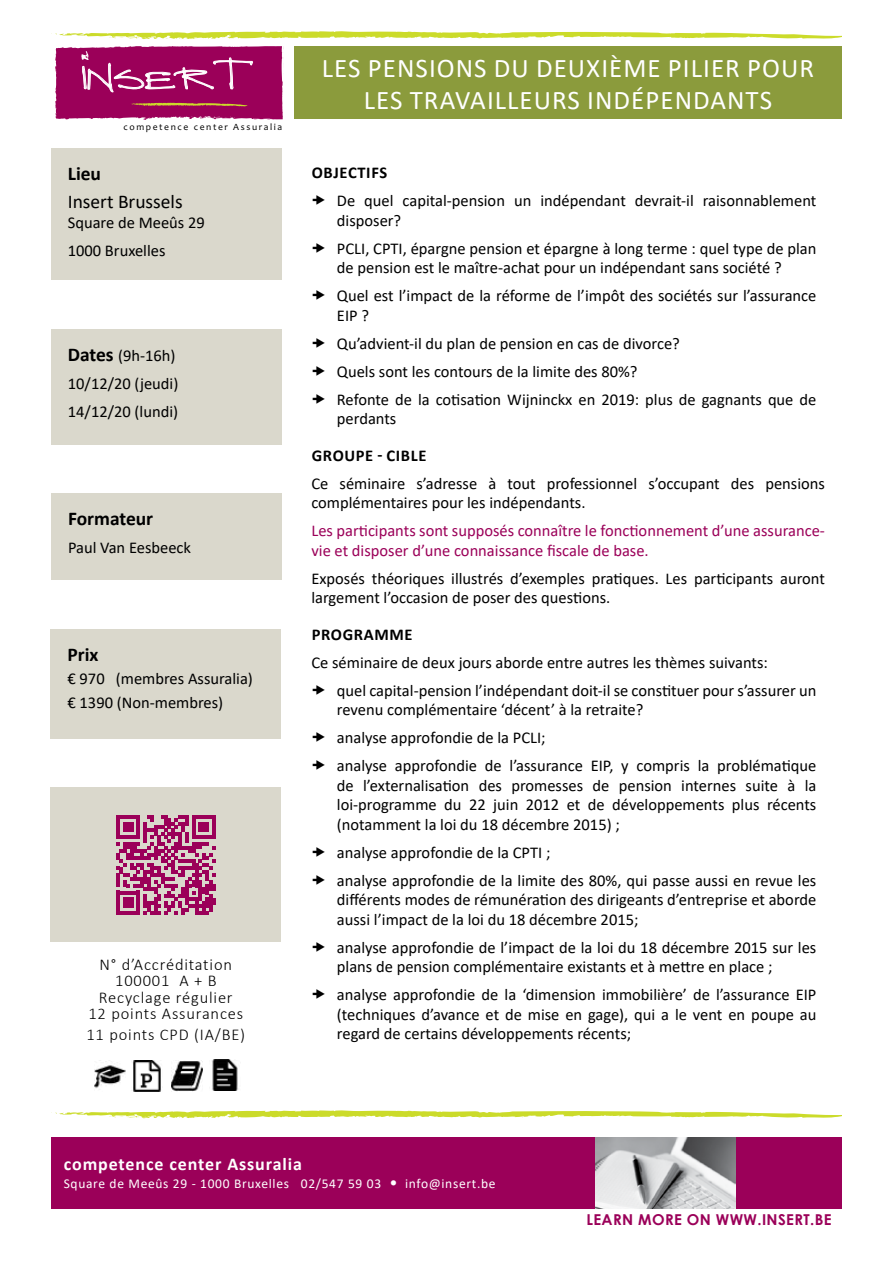
<style>
.page{position:relative;width:893px;height:1263px;background:#fff}
.page>*{position:absolute;margin:0;border:0;box-sizing:border-box;transform-origin:0 0}
.t1{font:43.05px "Herbert";color:#fff}
.t2{font:27px/32.4px "Calibri";letter-spacing:.04em;color:#fff;text-align:center}
.t3{font:700 19.5px "Calibri";color:#000}
.t4{font:19.5px "Calibri";color:#000}
.t5{font:700 18px "Calibri";letter-spacing:.05em;color:#fff}
.t6{font:16.5px/19.5px "Calibri";color:#000}
.t7{font:16.5px/19.5px "Calibri";color:#9b0059}
.t8{font:300 16.5px/16.5px "Calibri";letter-spacing:.05em;color:#000;text-align:center}
.t9{font:700 16.5px "Calibri";letter-spacing:.04em;color:#000}
.t10{font:700 15px "Century Gothic";letter-spacing:.025em;color:#9b0059}
.t11{font:13.5px "Calibri";letter-spacing:.05em;color:#fff}
.t12{font:9.6px "Candara";letter-spacing:.17em;color:#000}
.s1{font-weight:700;font-size:19.5px}
.s2{font-size:16.5px}
</style>
<div class="page">
<svg style="left:51px;top:31px;width:791px;height:89px"></svg>
<svg style="left:51px;top:1110px;width:791px;height:8px"></svg>
<div style="left:51px;top:1137px;width:791px;height:71px;background:#9b0059"></div>
<img style="left:595px;top:1137px;width:140px;height:72px">
<div style="left:51px;top:788px;width:230px;height:154px;background:#dad8cc"></div>
<svg style="left:116px;top:815px;width:100px;height:100px"></svg>
<div style="left:51px;top:149px;width:230px;height:131px;background:#dad8cc"></div>
<div style="left:51px;top:329px;width:231px;height:115px;background:#dad8cc"></div>
<div style="left:51px;top:493px;width:231px;height:87px;background:#dad8cc"></div>
<div style="left:50px;top:629px;width:231px;height:109px;background:#dad8cc"></div>
<div style="left:294px;top:46px;width:548px;height:73px;background:#8b9b3c"></div>
<img style="left:95px;top:1060px;width:31px;height:28px">
<img style="left:132px;top:1060px;width:29px;height:31px">
<img style="left:171px;top:1060px;width:31px;height:31px">
<img style="left:212px;top:1060px;width:26px;height:31px">
<h1 class="t1" style="left:83px;top:49px;width:173px">I NSERT</h1>
<p class="t12" style="left:123px;top:121px;width:160px">competence center Assuralia</p>
<p class="t3" style="left:68px;top:160px;width:35px">Lieu</p>
<p class="t4" style="left:68px;top:188px;width:116px">Insert Brussels</p>
<p class="t6" style="left:68px;top:208px;width:139px;line-height:28px">Square de Meeûs 29<br>1000 Bruxelles</p>
<p class="t6" style="left:68px;top:341px;width:112px;line-height:28px"><span class="s1">Dates</span> (9h-16h)<br>10/12/20 (jeudi)<br>14/12/20 (lundi)</p>
<p class="t3" style="left:68px;top:505px;width:87px">Formateur</p>
<p class="t6" style="left:68px;top:537px;width:125px">Paul Van Eesbeeck</p>
<p class="t3" style="left:68px;top:640px;width:33px">Prix</p>
<p class="t6" style="left:68px;top:666px;width:187px;line-height:23.5px">€ 970 (membres Assuralia) € 1390 (Non-membres)</p>
<p class="t8" style="left:88px;top:956px;width:156px">N° d’Accréditation<br>100001 A + B<br>Recyclage régulier<br>12 points Assurances</p>
<p class="t8" style="left:86px;top:1026px;width:160px">11 points CPD (IA/BE)</p>
<h2 class="t2" style="left:322px;top:51px;width:494px">LES PENSIONS DU DEUXIÈME PILIER POUR<br>LES TRAVAILLEURS INDÉPENDANTS</h2>
<p class="t9" style="left:312px;top:161px;width:77px">OBJECTIFS</p>
<p class="t6" style="left:337px;top:191px;width:481px">De quel capital-pension un indépendant devrait-il raisonnablement disposer?</p>
<p class="t6" style="left:337px;top:238px;width:481px">PCLI, CPTI, épargne pension et épargne à long terme : quel type de plan de pension est le maître-achat pour un indépendant sans société ?</p>
<p class="t6" style="left:337px;top:286px;width:481px">Quel est l’impact de la réforme de l’impôt des sociétés sur l’assurance<br>EIP ?</p>
<p class="t6" style="left:337px;top:329px;width:481px;line-height:28px">Qu’advient-il du plan de pension en cas de divorce?<br>Quels sont les contours de la limite des 80%?<br>Refonte de la cotisation Wijninckx en 2019: plus de gagnants que de</p>
<p class="t6" style="left:337px;top:409px;width:61px">perdants</p>
<p class="t9" style="left:312px;top:444px;width:116px">GROUPE - CIBLE</p>
<p class="t6" style="left:311px;top:473px;width:515px">Ce séminaire s’adresse à tout professionnel s’occupant des pensions complémentaires pour les indépendants.</p>
<p class="t7" style="left:311px;top:521px;width:515px">Les participants sont supposés connaître le fonctionnement d’une assurance&shy;vie et disposer d’une connaissance fiscale de base.</p>
<p class="t6" style="left:311px;top:568px;width:515px">Exposés théoriques illustrés d’exemples pratiques. Les participants auront largement l’occasion de poser des questions.</p>
<p class="t9" style="left:312px;top:623px;width:102px">PROGRAMME</p>
<p class="t6" style="left:337px;top:648px;width:481px;line-height:28px;text-indent:-26px">Ce séminaire de deux jours aborde entre autres les thèmes suivants:<br>quel capital-pension l’indépendant doit-il se constituer pour s’assurer un</p>
<p class="t6" style="left:337px;top:695px;width:481px;line-height:28px">revenu complémentaire ‘décent’ à la retraite?<br>analyse approfondie de la PCLI;<br>analyse approfondie de l’assurance EIP, y compris la problématique</p>
<p class="t6" style="left:337px;top:775px;width:481px;text-align:justify">de l’externalisation des promesses de pension internes suite à la loi-programme du 22 juin 2012 et de développements plus récents (notamment la loi du 18 décembre 2015) ;</p>
<p class="t6" style="left:337px;top:838px;width:481px;line-height:28px">analyse approfondie de la CPTI ;<br>analyse approfondie de la limite des 80%, qui passe aussi en revue les</p>
<p class="t6" style="left:337px;top:890px;width:481px">différents modes de rémunération des dirigeants d’entreprise et aborde aussi l’impact de la loi du 18 décembre 2015;</p>
<p class="t6" style="left:337px;top:937px;width:481px">analyse approfondie de l’impact de la loi du 18 décembre 2015 sur les plans de pension complémentaire existants et à mettre en place ;</p>
<p class="t6" style="left:337px;top:985px;width:481px;text-align:justify">analyse approfondie de la ‘dimension immobilière’ de l’assurance EIP (techniques d’avance et de mise en gage), qui a le vent en poupe au regard de certains développements récents;</p>
<p class="t5" style="left:64px;top:1151px;width:240px">competence center Assuralia</p>
<p class="t11" style="left:64px;top:1174px;width:433px">Square de Meeûs 29 - 1000 Bruxelles 02/547 59 03 <span class="s2">•</span> info@insert.be</p>
<p class="t10" style="left:586px;top:1208px;width:247px">LEARN MORE ON WWW.INSERT.BE</p>
</div>
